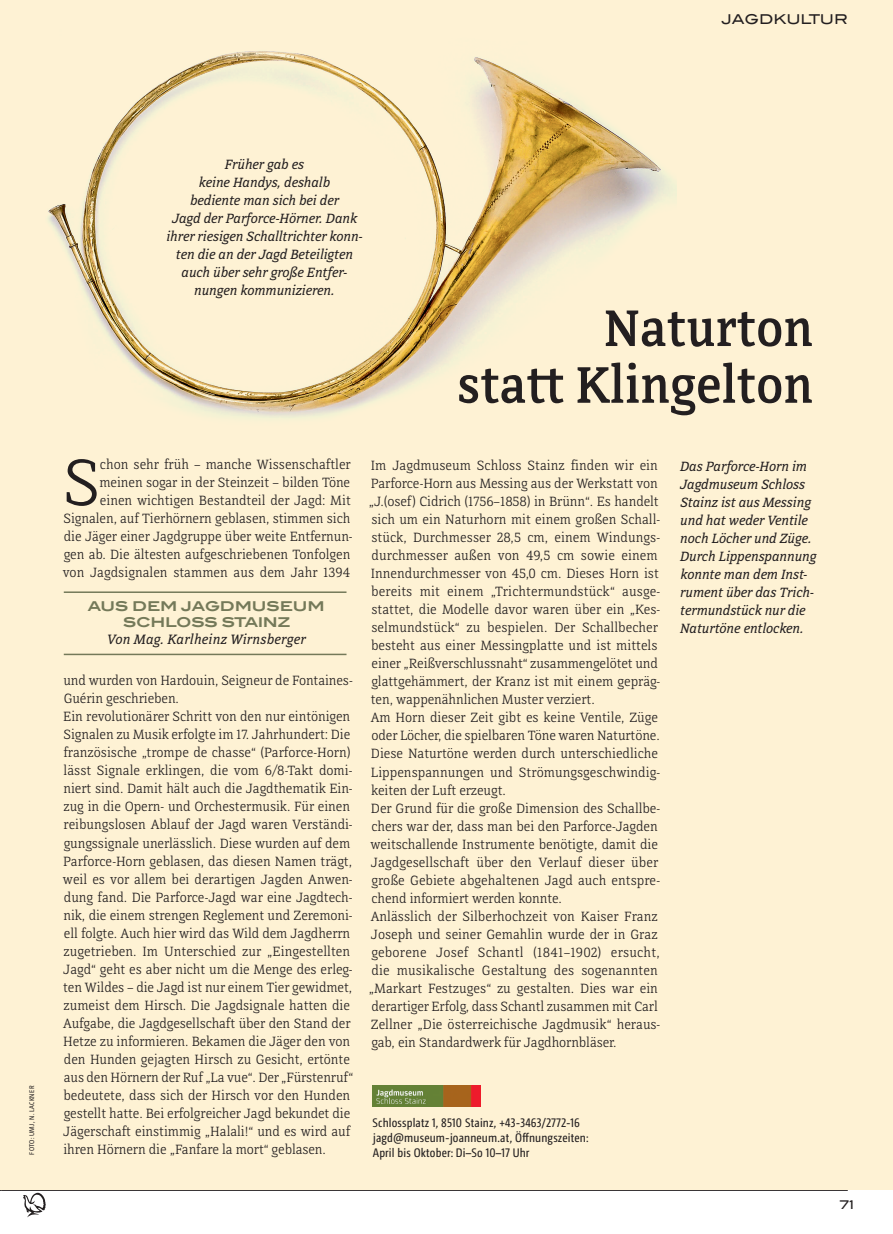
<style>
.page{position:relative;width:893px;height:1234px;background:#fff}
.page>*{position:absolute;margin:0;border:0;box-sizing:border-box;transform-origin:0 0}
.Text_literarisch_15{font:300 69px "Directa Serif";color:#231f20}
.Titel_lit_Med_36{font:500 54px/56.7px "Directa Serif";letter-spacing:-.005em;color:#231f20;text-align:right}
.Byline_literarisch_1{font:italic 14.25px "Directa Serif";letter-spacing:.01em;color:#231f20}
.Text_literarisch_15-2{font:300 14.1px/18px "Directa Serif";letter-spacing:-.005em;color:#231f20}
.Bildtext_literarisch{font:italic 14.1px/18px "Directa Serif";letter-spacing:-.01em;color:#231f20}
.Byline_literarisch_1-2{font:700 13.5px "Blair ITC";letter-spacing:-.02em;color:#747959}
.RUBRIK___THEMA_15{font:500 13.5px "Blair ITC";letter-spacing:-.01em;color:#231f20}
.Vereine_15{font:12.3px "Camingo Dos Pro Cd";letter-spacing:.01em;color:#231f20}
.t1{font:500 12px "Blair ITC";color:#231f20}
.Fotograf_15{font:6.75px "Camingo Dos Pro S Cd";letter-spacing:.04em;color:#231f20}
</style>
<div class="page">
<hr style="left:1px;top:1189px;width:847px;height:1px;background:#231f20">
<svg style="left:23px;top:1192px;width:23px;height:24px"></svg>
<div style="left:0;top:0;width:893px;height:1188px;background:#fef2d4"></div>
<img style="left:372px;top:1085px;width:108px;height:21px">
<img style="left:47px;top:51px;width:630px;height:368px">
<hr style="left:64px;top:591px;width:282px;height:2px;background:#747959">
<hr style="left:64px;top:653px;width:282px;height:2px;background:#747959">
<p class="RUBRIK___THEMA_15" style="left:721px;top:11px;width:128px">JAGDKULTUR</p>
<p class="Fotograf_15" style="left:28px;top:1154px;width:70px;rotate:-90deg">FOTO: UMJ, N. LACKNER</p>
<p class="Bildtext_literarisch" style="left:166px;top:155px;width:198px;text-align:center">Früher gab es<br>keine Handys, deshalb<br>bediente man sich bei der<br>Jagd der Parforce-Hörner. Dank ihrer riesigen Schalltrichter konn&shy;ten die an der Jagd Beteiligten auch über sehr große Entfer&shy;nungen kommunizieren.</p>
<p class="Titel_lit_Med_36" style="left:457px;top:300px;width:358px">Naturton<br>statt Klingelton</p>
<p class="Text_literarisch_15-2" style="left:63px;top:455px;width:291px;text-align:right">chon sehr früh – manche Wissenschaftler meinen sogar in der Steinzeit – bilden Töne<br>einen wichtigen Bestandteil der Jagd: Mit Signalen, auf Tierhörnern geblasen, stimmen sich die Jäger einer Jagdgruppe über weite Entfernun&shy;gen ab. Die ältesten aufgeschriebenen Tonfolgen von Jagdsignalen stammen aus dem Jahr 1394</p>
<p class="Text_literarisch_15" style="left:63px;top:441px;width:39px">S</p>
<p class="Byline_literarisch_1-2" style="left:88px;top:597px;width:238px">AUS DEM JAGDMUSEUM</p>
<p class="Byline_literarisch_1-2" style="left:123px;top:614px;width:169px">SCHLOSS STAINZ</p>
<p class="Byline_literarisch_1" style="left:107px;top:631px;width:200px">Von Mag. Karlheinz Wirnsberger</p>
<p class="Text_literarisch_15-2" style="left:63px;top:671px;width:291px">und wurden von Hardouin, Seigneur de Fontaines-<br>Guérin geschrieben.</p>
<p class="Text_literarisch_15-2" style="left:63px;top:707px;width:292px">Ein revolutionärer Schritt von den nur eintönigen Signalen zu Musik erfolgte im 17. Jahrhundert: Die französische „trompe de chasse“ (Parforce-Horn) lässt Signale erklingen, die vom 6/8-Takt domi&shy;niert sind. Damit hält auch die Jagdthematik Ein&shy;zug in die Opern- und Orchestermusik. Für einen reibungslosen Ablauf der Jagd waren Verständi&shy;gungssignale unerlässlich. Diese wurden auf dem Parforce-Horn geblasen, das diesen Namen trägt, weil es vor allem bei derartigen Jagden Anwen&shy;dung fand. Die Parforce-Jagd war eine Jagdtech&shy;nik, die einem strengen Reglement und Zeremoni&shy;ell folgte. Auch hier wird das Wild dem Jagdherrn zugetrieben. Im Unterschied zur „Eingestellten Jagd“ geht es aber nicht um die Menge des erleg&shy;ten Wildes – die Jagd ist nur einem Tier gewidmet, zumeist dem Hirsch. Die Jagdsignale hatten die Aufgabe, die Jagdgesellschaft über den Stand der Hetze zu informieren. Bekamen die Jäger den von den Hunden gejagten Hirsch zu Gesicht, ertönte aus den Hörnern der Ruf „La vue“. Der „Fürstenruf“ bedeutete, dass sich der Hirsch vor den Hunden gestellt hatte. Bei erfolgreicher Jagd bekundet die Jägerschaft einstimmig „Halali!“ und es wird auf ihren Hörnern die „Fanfare la mort“ geblasen.</p>
<p class="Text_literarisch_15-2" style="left:369px;top:456px;width:293px">Im Jagdmuseum Schloss Stainz finden wir ein Parforce-Horn aus Messing aus der Werkstatt von „J.(osef) Cidrich (1756–1858) in Brünn“. Es handelt sich um ein Naturhorn mit einem großen Schall&shy;stück, Durchmesser 28,5 cm, einem Windungs&shy;durchmesser außen von 49,5 cm sowie einem Innendurchmesser von 45,0 cm. Dieses Horn ist bereits mit einem „Trichtermundstück“ ausge&shy;stattet, die Modelle davor waren über ein „Kes&shy;selmundstück“ zu bespielen. Der Schallbecher besteht aus einer Messingplatte und ist mittels einer „Reißverschlussnaht“ zusammengelötet und glattgehämmert, der Kranz ist mit einem gepräg&shy;ten, wappenähnlichen Muster verziert.</p>
<p class="Text_literarisch_15-2" style="left:371px;top:708px;width:291px">Am Horn dieser Zeit gibt es keine Ventile, Züge oder Löcher, die spielbaren Töne waren Naturtöne.<br>Diese Naturtöne werden durch unterschiedliche Lippenspannungen und Strömungsgeschwindig&shy;keiten der Luft erzeugt.</p>
<p class="Text_literarisch_15-2" style="left:371px;top:798px;width:291px">Der Grund für die große Dimension des Schallbe&shy;chers war der, dass man bei den Parforce-Jagden weitschallende Instrumente benötigte, damit die Jagdgesellschaft über den Verlauf dieser über große Gebiete abgehaltenen Jagd auch entspre&shy;chend informiert werden konnte.</p>
<p class="Text_literarisch_15-2" style="left:369px;top:906px;width:293px">Anlässlich der Silberhochzeit von Kaiser Franz Joseph und seiner Gemahlin wurde der in Graz geborene Josef Schantl (1841–1902) ersucht, die musikalische Gestaltung des sogenannten „Markart Festzuges“ zu gestalten. Dies war ein derartiger Erfolg, dass Schantl zusammen mit Carl Zellner „Die österreichische Jagdmusik“ heraus&shy;gab, ein Standardwerk für Jagdhornbläser.</p>
<p class="Vereine_15" style="left:373px;top:1115px;width:209px">Schlossplatz 1, 8510 Stainz, +43-3463/2772-16</p>
<p class="Vereine_15" style="left:373px;top:1130px;width:217px">jagd@museum-joanneum.at, Öffnungszeiten:</p>
<p class="Vereine_15" style="left:373px;top:1145px;width:158px">April bis Oktober: Di–So 10–17 Uhr</p>
<p class="Bildtext_literarisch" style="left:680px;top:457px;width:138px">Das Parforce-Horn im<br>Jagdmuseum Schloss<br>Stainz ist aus Messing und hat weder Ventile noch Löcher und Züge.<br>Durch Lippenspannung konnte man dem Inst&shy;rument über das Trich&shy;termundstück nur die<br>Naturtöne entlocken.</p>
<p class="t1" style="left:840px;top:1197px;width:16px">71</p>
</div>
